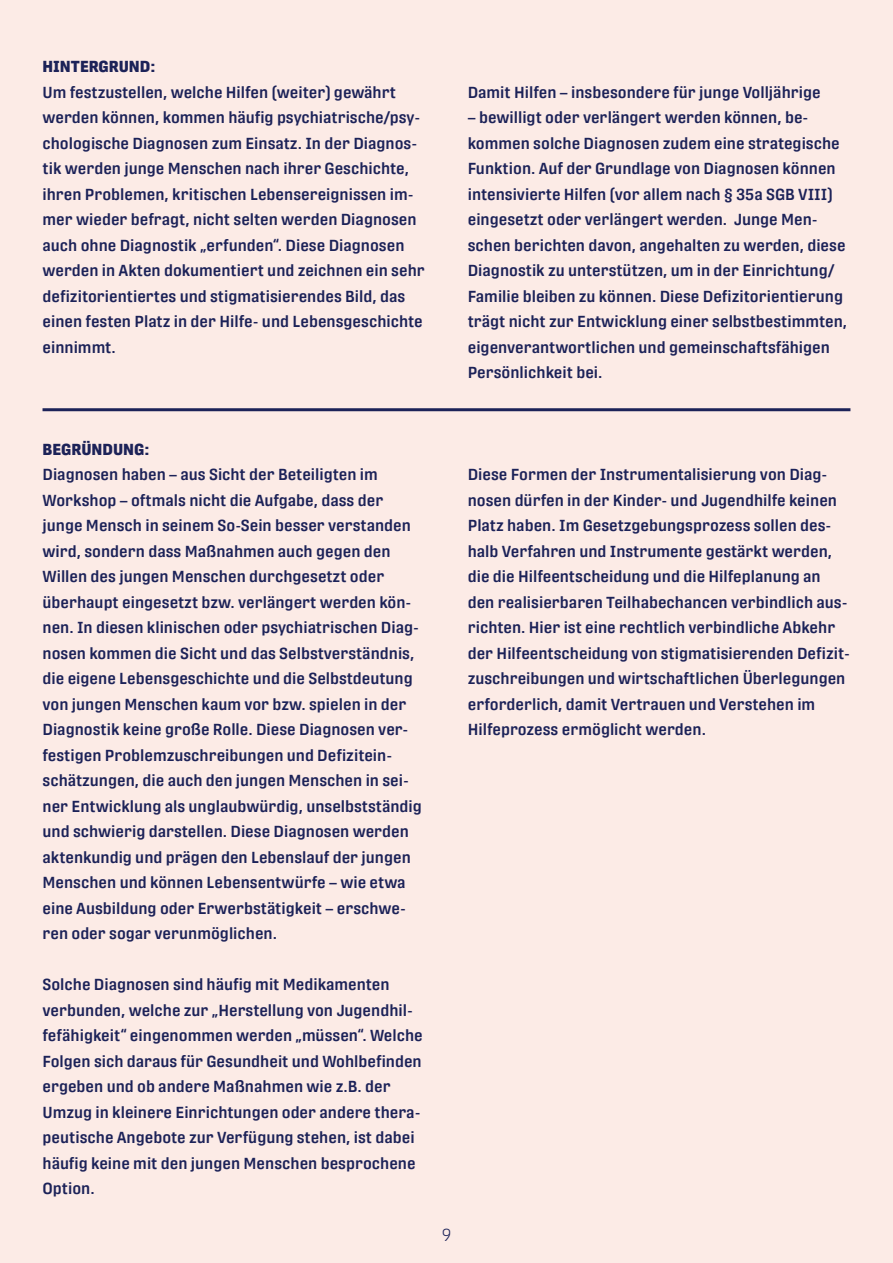
<style>
.page{position:relative;width:893px;height:1263px;background:#fcebe6}
.page>*{position:absolute;margin:0;border:0;box-sizing:border-box;transform-origin:0 0}
.t1{font:300 17.25px "Protipo Narrow";color:#1c2258}
.t2{font:600 15.9px/25.5px "Protipo Narrow";color:#1c2258}
.t3{font:800 15.9px "Protipo Narrow";color:#1c2258}
</style>
<div class="page">
<hr style="left:43px;top:408px;width:807px;height:3px;background:#1c2258">
<p class="t3" style="left:43px;top:57px;width:115px">HINTERGRUND:</p>
<p class="t2" style="left:43px;top:79px;width:384px">Um festzustellen, welche Hilfen (weiter) gewährt werden können, kommen häufig psychiatrische/psy&shy;chologische Diagnosen zum Einsatz. In der Diagnos&shy;tik werden junge Menschen nach ihrer Geschichte, ihren Problemen, kritischen Lebensereignissen im&shy;mer wieder befragt, nicht selten werden Diagnosen auch ohne Diagnostik „erfunden“. Diese Diagnosen werden in Akten dokumentiert und zeichnen ein sehr defizitorientiertes und stigmatisierendes Bild, das einen festen Platz in der Hilfe- und Lebensgeschichte einnimmt.</p>
<p class="t2" style="left:468px;top:79px;width:354px">Damit Hilfen – insbesondere für junge Volljährige</p>
<p class="t2" style="left:468px;top:105px;width:381px">– bewilligt oder verlängert werden können, be&shy;kommen solche Diagnosen zudem eine strategische Funktion. Auf der Grundlage von Diagnosen können intensivierte Hilfen (vor allem nach § 35a SGB VIII) eingesetzt oder verlängert werden. Junge Men&shy;schen berichten davon, angehalten zu werden, diese Diagnostik zu unterstützen, um in der Einrichtung/ Familie bleiben zu können. Diese Defizitorientierung trägt nicht zur Entwicklung einer selbstbestimmten, eigenverantwortlichen und gemeinschaftsfähigen Persönlichkeit bei.</p>
<p class="t3" style="left:43px;top:440px;width:108px">BEGRÜNDUNG:</p>
<p class="t2" style="left:43px;top:462px;width:381px">Diagnosen haben – aus Sicht der Beteiligten im Workshop – oftmals nicht die Aufgabe, dass der junge Mensch in seinem So-Sein besser verstanden wird, sondern dass Maßnahmen auch gegen den Willen des jungen Menschen durchgesetzt oder überhaupt eingesetzt bzw. verlängert werden kön&shy;nen. In diesen klinischen oder psychiatrischen Diag&shy;nosen kommen die Sicht und das Selbstverständnis, die eigene Lebensgeschichte und die Selbstdeutung von jungen Menschen kaum vor bzw. spielen in der Diagnostik keine große Rolle. Diese Diagnosen ver&shy;festigen Problemzuschreibungen und Defizitein&shy;schätzungen, die auch den jungen Menschen in sei&shy;ner Entwicklung als unglaubwürdig, unselbstständig und schwierig darstellen. Diese Diagnosen werden aktenkundig und prägen den Lebenslauf der jungen Menschen und können Lebensentwürfe – wie etwa eine Ausbildung oder Erwerbstätigkeit – erschwe&shy;ren oder sogar verunmöglichen.</p>
<p class="t2" style="left:43px;top:972px;width:382px">Solche Diagnosen sind häufig mit Medikamenten verbunden, welche zur „Herstellung von Jugendhil&shy;fefähigkeit“ eingenommen werden „müssen“. Welche Folgen sich daraus für Gesundheit und Wohlbefinden ergeben und ob andere Maßnahmen wie z.B. der Umzug in kleinere Einrichtungen oder andere thera&shy;peutische Angebote zur Verfügung stehen, ist dabei häufig keine mit den jungen Menschen besprochene Option.</p>
<p class="t2" style="left:468px;top:462px;width:384px">Diese Formen der Instrumentalisierung von Diag&shy;nosen dürfen in der Kinder- und Jugendhilfe keinen Platz haben. Im Gesetzgebungsprozess sollen des&shy;halb Verfahren und Instrumente gestärkt werden, die die Hilfeentscheidung und die Hilfeplanung an den realisierbaren Teilhabechancen verbindlich aus&shy;richten. Hier ist eine rechtlich verbindliche Abkehr der Hilfeentscheidung von stigmatisierenden Defizit&shy;zuschreibungen und wirtschaftlichen Überlegungen erforderlich, damit Vertrauen und Verstehen im Hilfeprozess ermöglicht werden.</p>
<p class="t1" style="left:442px;top:1224px;width:11px">9</p>
</div>
